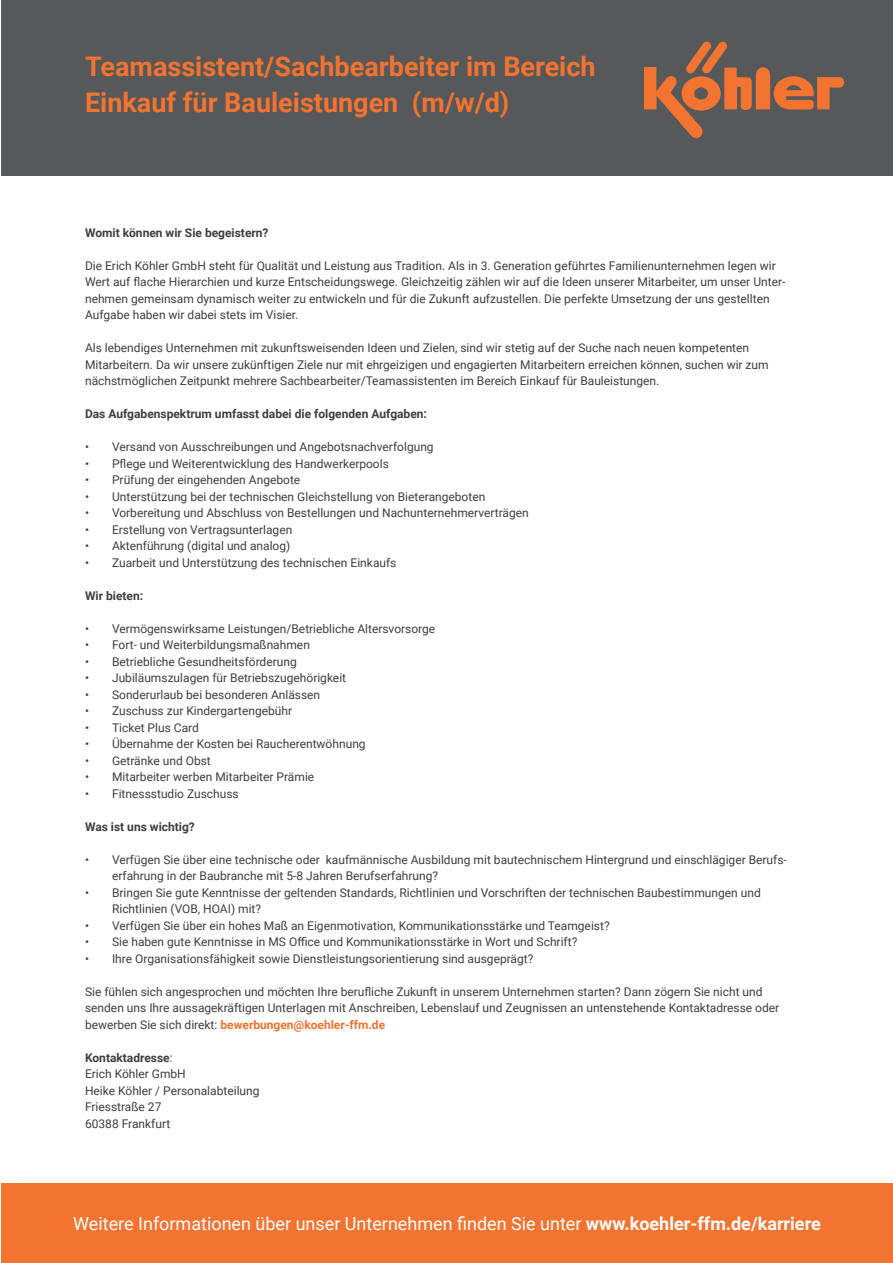
<style>
.page{position:relative;width:893px;height:1263px;background:#fff}
.page>*{position:absolute;margin:0;border:0;box-sizing:border-box;transform-origin:0 0}
.t1{font:700 27px/36px "Roboto";color:#f37330}
.t2{font:18px "Roboto";color:#fff}
.t3{font:12px/16.5px "Roboto";color:#3e3e3f}
.t4{font:700 12px "Roboto";color:#3e3e3f}
.s1{font-weight:700;color:#f37330}
.s2{font-weight:400}
.s3{font-weight:700}
</style>
<div class="page">
<div style="left:1px;top:0;width:892px;height:175px;background:#57585a"></div>
<svg style="left:644px;top:42px;width:200px;height:96px"></svg>
<div style="left:1px;top:1183px;width:892px;height:80px;background:#f37330"></div>
<p class="t1" style="left:85px;top:47px;width:512px">Teamassistent/Sachbearbeiter im Bereich<br>Einkauf für Bauleistungen (m/w/d)</p>
<p class="t4" style="left:85px;top:224px;width:185px">Womit können wir Sie begeistern?</p>
<p class="t3" style="left:85px;top:257px;width:702px">Die Erich Köhler GmbH steht für Qualität und Leistung aus Tradition. Als in 3. Generation geführtes Familienunternehmen legen wir Wert auf flache Hierarchien und kurze Entscheidungswege. Gleichzeitig zählen wir auf die Ideen unserer Mitarbeiter, um unser Unter&shy;nehmen gemeinsam dynamisch weiter zu entwickeln und für die Zukunft aufzustellen. Die perfekte Umsetzung der uns gestellten Aufgabe haben wir dabei stets im Visier.</p>
<p class="t3" style="left:85px;top:339px;width:685px">Als lebendiges Unternehmen mit zukunftsweisenden Ideen und Zielen, sind wir stetig auf der Suche nach neuen kompetenten<br>Mitarbeitern. Da wir unsere zukünftigen Ziele nur mit ehrgeizigen und engagierten Mitarbeitern erreichen können, suchen wir zum nächstmöglichen Zeitpunkt mehrere Sachbearbeiter/Teamassistenten im Bereich Einkauf für Bauleistungen.</p>
<p class="t4" style="left:85px;top:405px;width:343px">Das Aufgabenspektrum umfasst dabei die folgenden Aufgaben:</p>
<p class="t3" style="left:85px;top:438px;width:350px">• Versand von Ausschreibungen und Angebotsnachverfolgung</p>
<p class="t3" style="left:85px;top:455px;width:305px">• Pflege und Weiterentwicklung des Handwerkerpools</p>
<p class="t3" style="left:85px;top:471px;width:217px">• Prüfung der eingehenden Angebote</p>
<p class="t3" style="left:85px;top:488px;width:402px">• Unterstützung bei der technischen Gleichstellung von Bieterangeboten</p>
<p class="t3" style="left:85px;top:504px;width:445px">• Vorbereitung und Abschluss von Bestellungen und Nachunternehmerverträgen</p>
<p class="t3" style="left:85px;top:521px;width:209px">• Erstellung von Vertragsunterlagen</p>
<p class="t3" style="left:85px;top:537px;width:207px">• Aktenführung (digital und analog)</p>
<p class="t3" style="left:85px;top:554px;width:313px">• Zuarbeit und Unterstützung des technischen Einkaufs</p>
<p class="t4" style="left:85px;top:587px;width:60px">Wir bieten:</p>
<p class="t3" style="left:85px;top:620px;width:352px">• Vermögenswirksame Leistungen/Betriebliche Altersvorsorge</p>
<p class="t3" style="left:85px;top:636px;width:226px">• Fort- und Weiterbildungsmaßnahmen</p>
<p class="t3" style="left:85px;top:653px;width:213px">• Betriebliche Gesundheitsförderung</p>
<p class="t3" style="left:85px;top:669px;width:263px">• Jubiläumszulagen für Betriebszugehörigkeit</p>
<p class="t3" style="left:85px;top:686px;width:237px">• Sonderurlaub bei besonderen Anlässen</p>
<p class="t3" style="left:85px;top:702px;width:209px">• Zuschuss zur Kindergartengebühr</p>
<p class="t3" style="left:85px;top:719px;width:115px">• Ticket Plus Card</p>
<p class="t3" style="left:85px;top:735px;width:282px">• Übernahme der Kosten bei Raucherentwöhnung</p>
<p class="t3" style="left:85px;top:752px;width:127px">• Getränke und Obst</p>
<p class="t3" style="left:85px;top:768px;width:231px">• Mitarbeiter werben Mitarbeiter Prämie</p>
<p class="t3" style="left:85px;top:785px;width:155px">• Fitnessstudio Zuschuss</p>
<p class="t4" style="left:85px;top:818px;width:111px">Was ist uns wichtig?</p>
<p class="t3" style="left:112px;top:851px;width:676px;text-indent:-27px">• Verfügen Sie über eine technische oder kaufmännische Ausbildung mit bautechnischem Hintergrund und einschlägiger Berufs&shy;erfahrung in der Baubranche mit 5-8 Jahren Berufserfahrung?</p>
<p class="t3" style="left:112px;top:884px;width:650px;text-indent:-27px">• Bringen Sie gute Kenntnisse der geltenden Standards, Richtlinien und Vorschriften der technischen Baubestimmungen und<br>Richtlinien (VOB, HOAI) mit?</p>
<p class="t3" style="left:85px;top:917px;width:526px">• Verfügen Sie über ein hohes Maß an Eigenmotivation, Kommunikationsstärke und Teamgeist?</p>
<p class="t3" style="left:85px;top:933px;width:494px">• Sie haben gute Kenntnisse in MS Office und Kommunikationsstärke in Wort und Schrift?</p>
<p class="t3" style="left:85px;top:950px;width:450px">• Ihre Organisationsfähigkeit sowie Dienstleistungsorientierung sind ausgeprägt?</p>
<p class="t3" style="left:85px;top:983px;width:696px">Sie fühlen sich angesprochen und möchten Ihre berufliche Zukunft in unserem Unternehmen starten? Dann zögern Sie nicht und senden uns Ihre aussagekräftigen Unterlagen mit Anschreiben, Lebenslauf und Zeugnissen an untenstehende Kontaktadresse oder bewerben Sie sich direkt: <span class="s1">bewerbungen@koehler-ffm.de</span></p>
<p class="t4" style="left:85px;top:1049px;width:89px">Kontaktadresse<span class="s2">:</span></p>
<p class="t3" style="left:85px;top:1065px;width:102px">Erich Köhler GmbH</p>
<p class="t3" style="left:85px;top:1082px;width:176px">Heike Köhler / Personalabteilung</p>
<p class="t3" style="left:85px;top:1098px;width:78px">Friesstraße 27</p>
<p class="t3" style="left:85px;top:1115px;width:87px">60388 Frankfurt</p>
<h2 class="t2" style="left:73px;top:1211px;width:749px">Weitere Informationen über unser Unternehmen finden Sie unter <span class="s3">www.koehler-ffm.de/karriere</span></h2>
</div>
